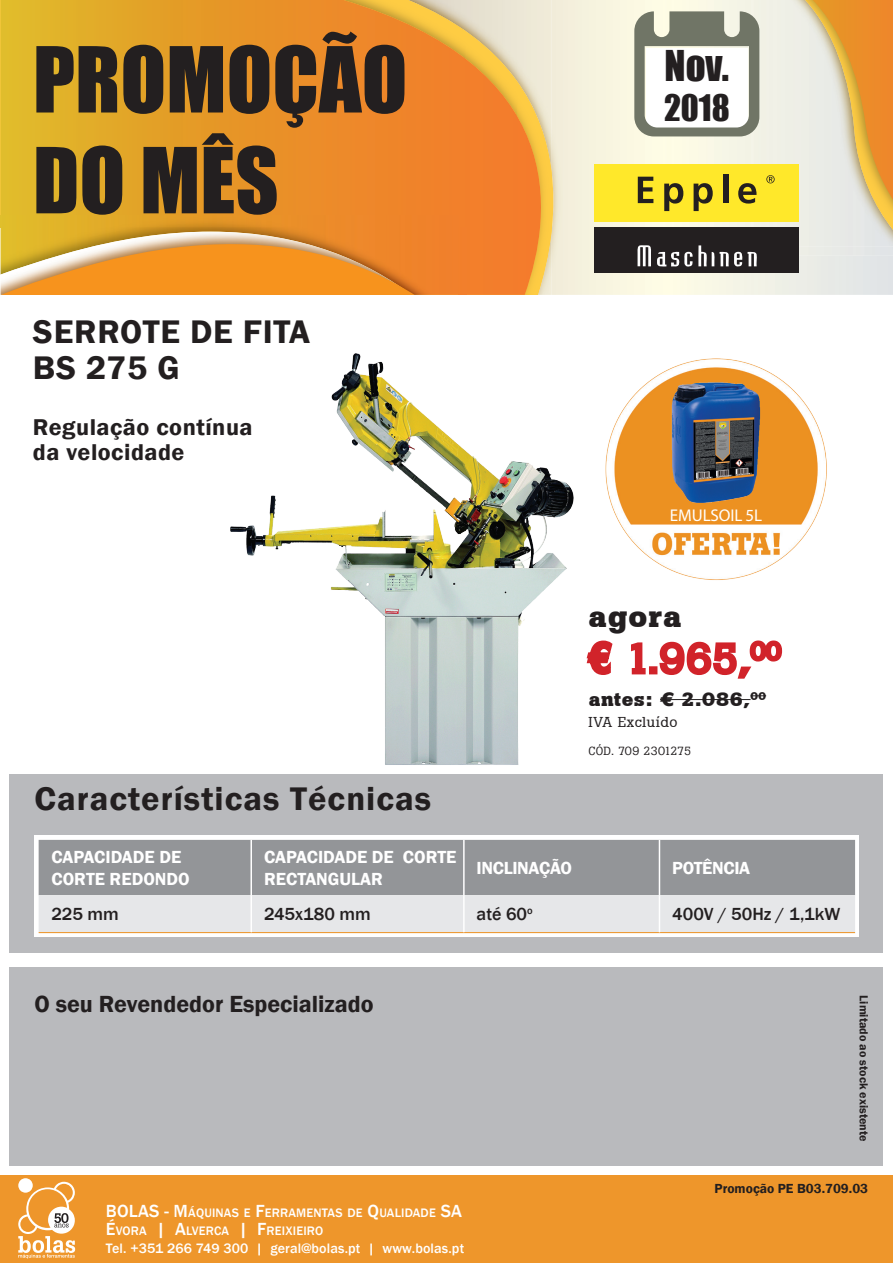
<style>
.page{position:relative;width:893px;height:1263px;background:#fff}
.page>*{position:absolute;margin:0;border:0;box-sizing:border-box;transform-origin:0 0}
.t1{font:84px "Impact";color:#231f20}
.t2{font:39px "Impact";color:#231f20}
.t3{font:600 33.6px "Franklin Gothic";letter-spacing:.03em;color:#231f20}
.t4{font:33.6px "Impact";color:#231f20}
.t5{font:700 30.15px "Boton";letter-spacing:.03em;color:#231f20;scale:1.08 1}
.t6{font:600 24px "Franklin Gothic";color:#231f20}
.t7{font:600 23.55px/25.2px "Franklin Gothic";letter-spacing:.02em;color:#231f20}
.t8{font:700 19.35px "Boton";letter-spacing:.03em;color:#231f20;scale:1.08 1}
.t9{font:600 18px/21.6px "Franklin Gothic";color:#fff}
.t10{font:500 18px "Franklin Gothic";color:#231f20}
.t11{font:600 18px "Franklin Gothic";letter-spacing:-.02em;color:#fff}
.t12{font:17.1px "Myriad Pro";letter-spacing:-.005em;color:#fff}
.t13{font:14.25px "Boton";letter-spacing:.03em;color:#231f20;scale:1.08 1}
.t14{font:500 14.1px "Franklin Gothic";letter-spacing:.01em;color:#fff}
.t15{font:600 13.5px "Franklin Gothic";color:#231f20}
.t16{font:500 12.6px "Franklin Gothic";letter-spacing:.015em;color:#fff}
.t17{font:600 12px "Franklin Gothic";color:#231f20}
.t18{font:11.7px "Boton";letter-spacing:.005em;color:#231f20}
.s1{font-family:"Helvetica LT Std";font-weight:900}
.s2{font-size:18px}
</style>
<div class="page">
<svg style="left:637px;top:0;width:256px;height:295px"></svg>
<div style="left:566px;top:0;width:71px;height:295px;background:#f6f3de"></div>
<svg style="left:1px;top:0;width:565px;height:295px"></svg>
<svg style="left:1px;top:190px;width:447px;height:18px"></svg>
<img style="left:456px;top:227px;width:11px;height:68px">
<svg style="left:1px;top:208px;width:455px;height:87px"></svg>
<img style="left:667px;top:0;width:226px;height:247px">
<img style="left:805px;top:0;width:88px;height:230px">
<svg style="left:813px;top:0;width:80px;height:200px"></svg>
<div style="left:10px;top:967px;width:873px;height:198px;background:#b9babd"></div>
<div style="left:0;top:1176px;width:893px;height:87px;background:#ee962b"></div>
<svg style="left:18px;top:1178px;width:57px;height:80px"></svg>
<svg style="left:634px;top:11px;width:125px;height:125px"></svg>
<img style="left:230px;top:353px;width:344px;height:412px">
<img style="left:605px;top:358px;width:222px;height:222px">
<img style="left:672px;top:382px;width:88px;height:121px">
<div style="left:595px;top:227px;width:204px;height:46px;background:#231f20"></div>
<div style="left:595px;top:165px;width:204px;height:57px;background:#ffe82a"></div>
<svg style="left:638px;top:177px;width:15px;height:26px"></svg>
<svg style="left:664px;top:183px;width:19px;height:28px"></svg>
<svg style="left:694px;top:183px;width:19px;height:28px"></svg>
<div style="left:723px;top:175px;width:5px;height:28px;background:#231f20"></div>
<svg style="left:738px;top:183px;width:18px;height:21px"></svg>
<svg style="left:766px;top:175px;width:9px;height:8px"></svg>
<svg style="left:637px;top:245px;width:14px;height:21px"></svg>
<svg style="left:657px;top:245px;width:100px;height:22px"></svg>
<div style="left:10px;top:774px;width:873px;height:179px;background:#b9babd"></div>
<svg style="left:34px;top:836px;width:825px;height:101px;fill:#fff"></svg>
<svg style="left:39px;top:840px;width:816px;height:92px"></svg>
<hr style="left:39px;top:932px;width:212px;height:1px;background:#ec9121">
<hr style="left:251px;top:932px;width:213px;height:1px;background:#ec9121">
<hr style="left:464px;top:932px;width:195px;height:1px;background:#ec9121">
<hr style="left:659px;top:932px;width:196px;height:1px;background:#ec9121">
<hr style="left:250px;top:840px;width:2px;height:55px;background:#fff">
<hr style="left:250px;top:895px;width:2px;height:37px;background:#fff">
<hr style="left:463px;top:840px;width:2px;height:55px;background:#fff">
<hr style="left:463px;top:895px;width:2px;height:37px;background:#fff">
<hr style="left:659px;top:840px;width:1px;height:55px;background:#fff">
<hr style="left:659px;top:895px;width:1px;height:37px;background:#fff">
<svg style="left:586px;top:640px;width:27px;height:35px"></svg>
<svg style="left:631px;top:642px;width:15px;height:33px"></svg>
<div style="left:649px;top:666px;width:8px;height:8px;border:4px solid #d1232a"></div>
<svg style="left:657px;top:640px;width:126px;height:39px"></svg>
<hr style="left:660px;top:699px;width:91px;height:1px;background:#231f20">
<svg style="left:751px;top:695px;width:15px;height:1px"></svg>
<p class="t1" style="left:33px;top:14px;width:376px">PROMOÇÃO</p>
<p class="t1" style="left:33px;top:115px;width:247px">DO MÊS</p>
<p class="t3" style="left:33px;top:311px;width:279px">SERROTE DE FITA</p>
<p class="t3" style="left:33px;top:347px;width:148px">BS 275 G</p>
<p class="t7" style="left:33px;top:415px;width:221px">Regulação contínua da velocidade</p>
<p class="t3" style="left:34px;top:778px;width:398px">Características Técnicas</p>
<p class="t2" style="left:665px;top:35px;width:66px">Nov.</p>
<p class="t4" style="left:664px;top:82px;width:67px">2018</p>
<p class="t12" style="left:670px;top:504px;width:94px">EMULSOIL 5L</p>
<p class="t5" style="left:588px;top:599px;width:88px">agora</p>
<p class="t8" style="left:589px;top:688px;width:166px">antes: <span class="s1">€</span> 2.086,<sup>00</sup></p>
<p class="t13" style="left:588px;top:714px;width:84px">IVA Excluído</p>
<p class="t18" style="left:588px;top:744px;width:104px">CÓD. 709 2301275</p>
<p class="t9" style="left:51px;top:846px;width:131px">CAPACIDADE DE</p>
<p class="t9" style="left:51px;top:868px;width:140px">CORTE REDONDO</p>
<p class="t9" style="left:264px;top:846px;width:194px">CAPACIDADE DE CORTE<br>RECTANGULAR</p>
<p class="t11" style="left:477px;top:857px;width:97px">INCLINAÇÃO</p>
<p class="t11" style="left:672px;top:857px;width:79px">POTÊNCIA</p>
<p class="t10" style="left:51px;top:903px;width:69px">225 mm</p>
<p class="t10" style="left:264px;top:903px;width:108px">245x180 mm</p>
<p class="t10" style="left:477px;top:903px;width:58px">até 60<sup>o</sup></p>
<p class="t10" style="left:672px;top:903px;width:170px">400V / 50Hz / 1,1kW</p>
<p class="t6" style="left:34px;top:989px;width:341px">O seu Revendedor Especializado</p>
<p class="t17" style="left:871px;top:995px;width:147px;rotate:90deg">Limitado ao stock existente</p>
<p class="t16" style="left:106px;top:1205px;width:358px"><span class="s2">BOLAS - M</span>ÁQUINAS E <span class="s2">F</span>ERRAM ENTAS DE <span class="s2">Q</span>UALIDADE <span class="s2">SA</span></p>
<p class="t16" style="left:106px;top:1223px;width:218px"><span class="s2">É</span>VORA <span class="s2">| A</span>LVERCA <span class="s2">| F</span>REIXIEIRO</p>
<p class="t14" style="left:106px;top:1240px;width:360px">Tel. +351 266 749 300 | geral@bolas.pt | www.bolas.pt</p>
<p class="t15" style="left:715px;top:1180px;width:155px">Promoção PE B03.709.03</p>
</div>
